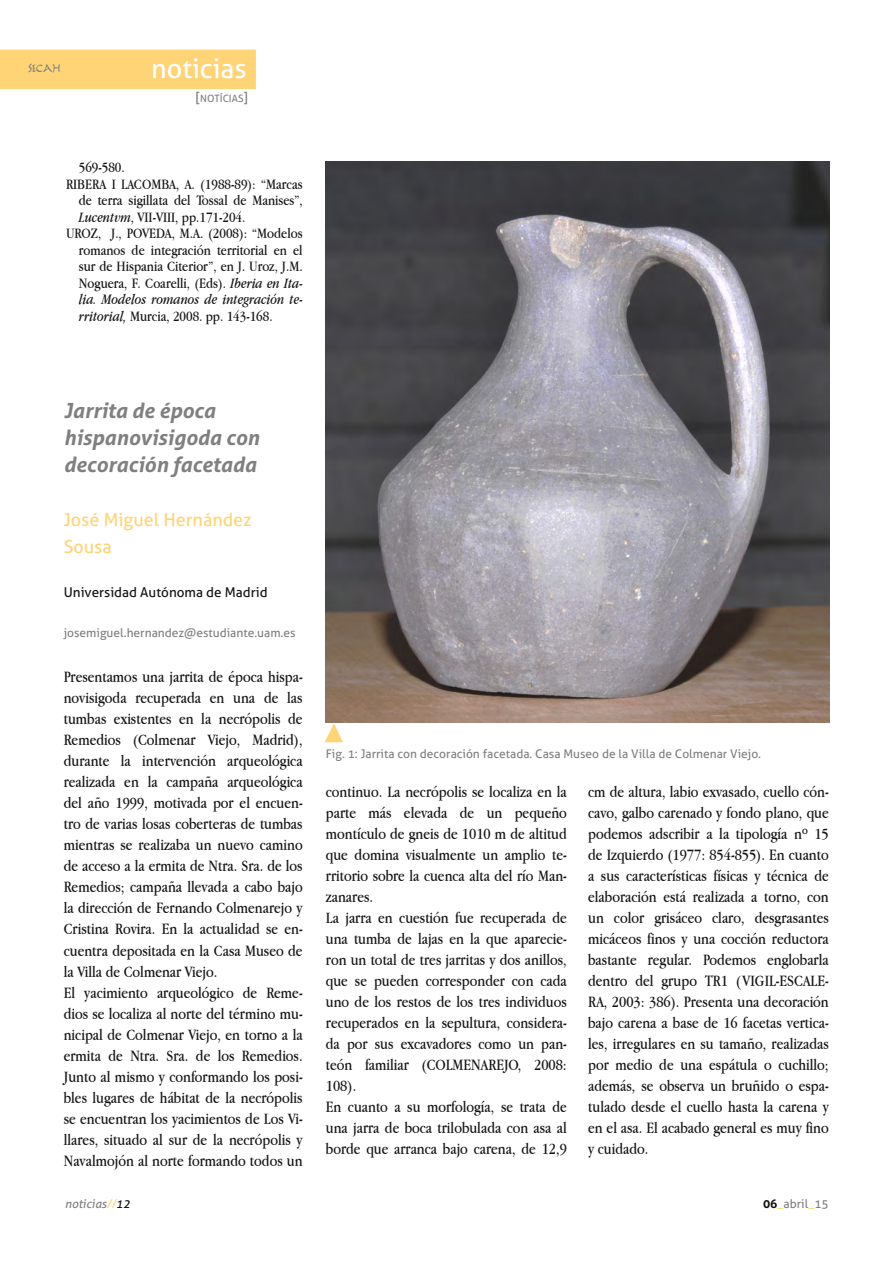
<style>
.page{position:relative;width:893px;height:1263px;background:#fff}
.page>*{position:absolute;margin:0;border:0;box-sizing:border-box;transform-origin:0 0}
.t1{font:27px "Aller";color:#fff}
.t2{font:italic 700 21px/27px "Aller";color:#808080}
.t3{font:18px/27px "Aller";color:#ffd476}
.t4{font:18px "Marathon II";color:#808080}
.t5{font:16.5px/21px "Apple Garamond";color:#161413}
.t6{font:15px "Apple Garamond";color:#161413}
.t7{font:italic 15px "Apple Garamond";color:#161413}
.t8{font:13.5px "Aller";color:#161413}
.t9{font:12px "Aller";color:#808080}
.t10{font:italic 12px "Aller";color:#808080}
.t11{font:10.2px "Aller";color:#808080}
.s1{font-size:13.5px}
.s2{font-style:italic}
.s3{color:#ffd476}
.s4{color:#161413}
.s5{font-weight:700;color:#161413}
</style>
<div class="page">
<div style="left:0;top:50px;width:256px;height:39px;background:#ffd476"></div>
<img style="left:326px;top:162px;width:503px;height:561px">
<svg style="left:325px;top:723px;width:18px;height:20px"></svg>
<p class="t4" style="left:29px;top:59px;width:33px">SECAH</p>
<h1 class="t1" style="left:151px;top:52px;width:97px">noticias</h1>
<p class="t11" style="left:196px;top:92px;width:53px"><span class="s1">[</span>NOTÍCIAS<span class="s1">]</span></p>
<p class="t6" style="left:79px;top:159px;width:47px">569-580.</p>
<p class="t6" style="left:66px;top:175px;width:238px">RIBERA I LACOMBA, A. (1988-89): “Marcas</p>
<p class="t6" style="left:79px;top:192px;width:225px">de terra sigillata del Tossal de Manises”,</p>
<p class="t6" style="left:79px;top:208px;width:168px"><span class="s2">Lucentvm</span>, VII-VIII, pp.171-204.</p>
<p class="t6" style="left:66px;top:225px;width:238px">UROZ, J., POVEDA, M.A. (2008): “Modelos</p>
<p class="t6" style="left:79px;top:241px;width:225px">romanos de integración territorial en el</p>
<p class="t6" style="left:79px;top:258px;width:225px">sur de Hispania Citerior”, en J. Uroz, J.M.</p>
<p class="t6" style="left:79px;top:274px;width:225px">Noguera, F. Coarelli, (Eds). <span class="s2">Iberia en Ita-</span></p>
<p class="t7" style="left:79px;top:291px;width:225px">lia. Modelos romanos de integración te-</p>
<p class="t6" style="left:79px;top:307px;width:195px"><span class="s2">rritorial,</span> Murcia, 2008. pp. 143-168.</p>
<p class="t2" style="left:64px;top:397px;width:197px">Jarrita de época hispanovisigoda con decoración facetada</p>
<p class="t3" style="left:64px;top:506px;width:190px">José Miguel Hernández<br>Sousa</p>
<p class="t8" style="left:64px;top:584px;width:205px">Universidad Autónoma de Madrid</p>
<p class="t9" style="left:64px;top:626px;width:233px">josemiguel.hernandez@estudiante.uam.es</p>
<p class="t5" style="left:64px;top:666px;width:240px">Presentamos una jarrita de época hispa&shy;novisigoda recuperada en una de las tumbas existentes en la necrópolis de Remedios (Colmenar Viejo, Madrid), durante la intervención arqueológica realizada en la campaña arqueológica del año 1999, motivada por el encuen&shy;tro de varias losas coberteras de tumbas mientras se realizaba un nuevo camino de acceso a la ermita de Ntra. Sra. de los Remedios; campaña llevada a cabo bajo la dirección de Fernando Colmenarejo y Cristina Rovira. En la actualidad se en&shy;cuentra depositada en la Casa Museo de la Villa de Colmenar Viejo.<br>El yacimiento arqueológico de Reme&shy;dios se localiza al norte del término mu&shy;nicipal de Colmenar Viejo, en torno a la ermita de Ntra. Sra. de los Remedios.<br>Junto al mismo y conformando los posi&shy;bles lugares de hábitat de la necrópolis se encuentran los yacimientos de Los Vi&shy;llares, situado al sur de la necrópolis y Navalmojón al norte formando todos un</p>
<p class="t9" style="left:326px;top:746px;width:437px">Fig. 1: Jarrita con decoración facetada. Casa Museo de la Villa de Colmenar Viejo.</p>
<p class="t5" style="left:326px;top:781px;width:243px">continuo. La necrópolis se localiza en la parte más elevada de un pequeño montículo de gneis de 1010 m de altitud que domina visualmente un amplio te&shy;rritorio sobre la cuenca alta del río Man&shy;zanares.<br>La jarra en cuestión fue recuperada de una tumba de lajas en la que aparecie&shy;ron un total de tres jarritas y dos anillos, que se pueden corresponder con cada uno de los restos de los tres individuos recuperados en la sepultura, considera&shy;da por sus excavadores como un pan&shy;teón familiar (COLMENAREJO, 2008:<br>108).<br>En cuanto a su morfología, se trata de una jarra de boca trilobulada con asa al borde que arranca bajo carena, de 12,9</p>
<p class="t5" style="left:588px;top:781px;width:242px;text-align:justify">cm de altura, labio exvasado, cuello cón&shy;cavo, galbo carenado y fondo plano, que podemos adscribir a la tipología nº 15 de Izquierdo (1977: 854-855). En cuanto a sus características físicas y técnica de elaboración está realizada a torno, con un color grisáceo claro, desgrasantes micáceos finos y una cocción reductora bastante regular. Podemos englobarla dentro del grupo TR1 (VIGIL-ESCALE-RA, 2003: 386). Presenta una decoración bajo carena a base de 16 facetas vertica&shy;les, irregulares en su tamaño, realizadas por medio de una espátula o cuchillo; además, se observa un bruñido o espa&shy;tulado desde el cuello hasta la carena y en el asa. El acabado general es muy fino y cuidado.</p>
<p class="t10" style="left:65px;top:1196px;width:67px">noticias<span class="s3">//</span><span class="s4">12</span></p>
<p class="t9" style="left:763px;top:1196px;width:67px"><span class="s5">06</span><span class="s3">_</span>abril<span class="s3">_</span>15</p>
</div>
